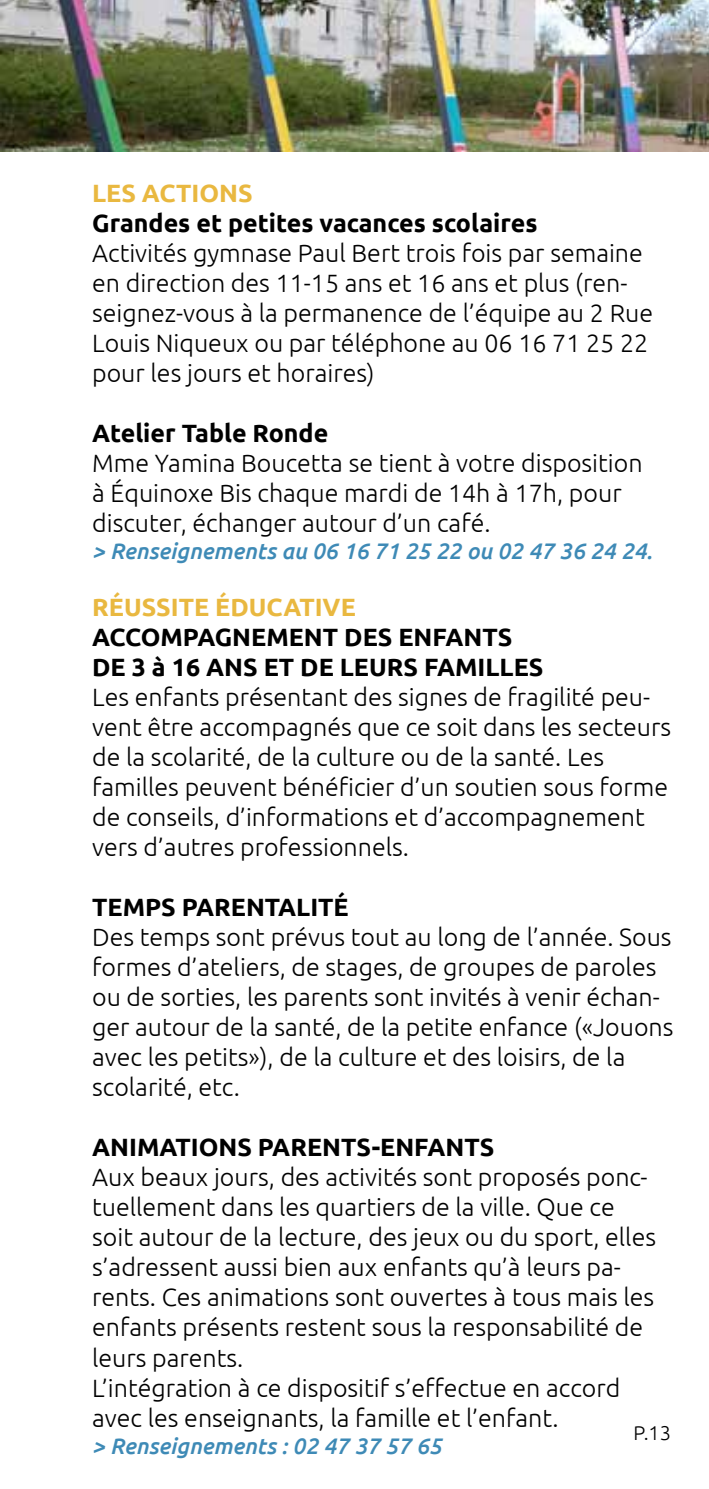
<style>
.page{position:relative;width:709px;height:1489px;background:#fff}
.page>*{position:absolute;margin:0;border:0;box-sizing:border-box;transform-origin:0 0}
.t1{font:300 25px/30px "Ubuntu";color:#000}
.t2{font:700 25px/30px "Ubuntu";color:#000}
.t3{font:700 25px "Ubuntu";color:#e9b840}
.t4{font:700 25px "Ubuntu";letter-spacing:-.025em;color:#000}
.t5{font:italic 500 22.5px "Ubuntu";color:#3e8ab6}
.t6{font:300 20px "Ubuntu";color:#000}
</style>
<div class="page">
<img style="left:0;top:0;width:709px;height:151px">
<p class="t3" style="left:92px;top:178px;width:68px">Les act</p>
<p class="t3" style="left:191px;top:178px;width:60px">ions</p>
<p class="t2" style="left:92px;top:207px;width:447px">Grandes et petites vacances scolaires</p>
<p class="t1" style="left:92px;top:237px;width:562px">Activités gymnase Paul Bert trois fois par semaine en direction des 11-15 ans et 16 ans et plus (ren&shy;seignez-vous à la permanence de l’équipe au 2 Rue Louis Niqueux ou par téléphone au 06 16 71 25 22 pour les jours et horaires)</p>
<p class="t2" style="left:92px;top:417px;width:238px">Atelier Table Ronde</p>
<p class="t1" style="left:92px;top:447px;width:552px">Mme Yamina Boucetta se tient à votre disposition à Équinoxe Bis chaque mardi de 14h à 17h, pour discuter, échanger autour d’un café.</p>
<p class="t5" style="left:92px;top:537px;width:562px">&gt; Renseignements au 06 16 71 25 22 ou 02 47 36 24 24.</p>
<p class="t3" style="left:92px;top:592px;width:191px">Réussite éducat</p>
<p class="t3" style="left:315px;top:592px;width:43px">ive</p>
<p class="t4" style="left:92px;top:622px;width:141px">ACCOMPAGNE</p>
<p class="t2" style="left:92px;top:621px;width:453px;text-indent:174px">MENT DES EN FANTS<br>DE 3 à 16 ANS ET DE LEU RS FAMI LLES</p>
<p class="t1" style="left:92px;top:681px;width:580px">Les enfants présentant des signes de fragilité peu&shy;vent être accompagnés que ce soit dans les secteurs de la scolarité, de la culture ou de la santé. Les familles peuvent bénéficier d’un soutien sous forme de conseils, d’informations et d’accompagnement vers d’autres professionnels.</p>
<p class="t2" style="left:92px;top:891px;width:258px">TEMPS PARENTALITÉ</p>
<p class="t1" style="left:92px;top:921px;width:583px">Des temps sont prévus tout au long de l’année. Sous formes d’ateliers, de stages, de groupes de paroles ou de sorties, les parents sont invités à venir échan&shy;ger autour de la santé, de la petite enfance («Jouons avec les petits»), de la culture et des loisirs, de la scolarité, etc.</p>
<p class="t2" style="left:92px;top:1131px;width:114px">ANI MATION</p>
<p class="t2" style="left:237px;top:1131px;width:258px">S PARENTS-EN FANTS</p>
<p class="t1" style="left:92px;top:1161px;width:565px">Aux beaux jours, des activités sont proposés ponc&shy;tuellement dans les quartiers de la ville. Que ce soit autour de la lecture, des jeux ou du sport, elles s’adressent aussi bien aux enfants qu’à leurs pa&shy;rents. Ces animations sont ouvertes à tous mais les enfants présents restent sous la responsabilité de leurs parents.<br>L’intégration à ce dispositif s’effectue en accord avec les enseignants, la famille et l’enfant.</p>
<p class="t5" style="left:92px;top:1431px;width:351px">&gt; Renseignements : 02 47 37 57 65</p>
<p class="t6" style="left:633px;top:1420px;width:39px">P.13</p>
</div>
